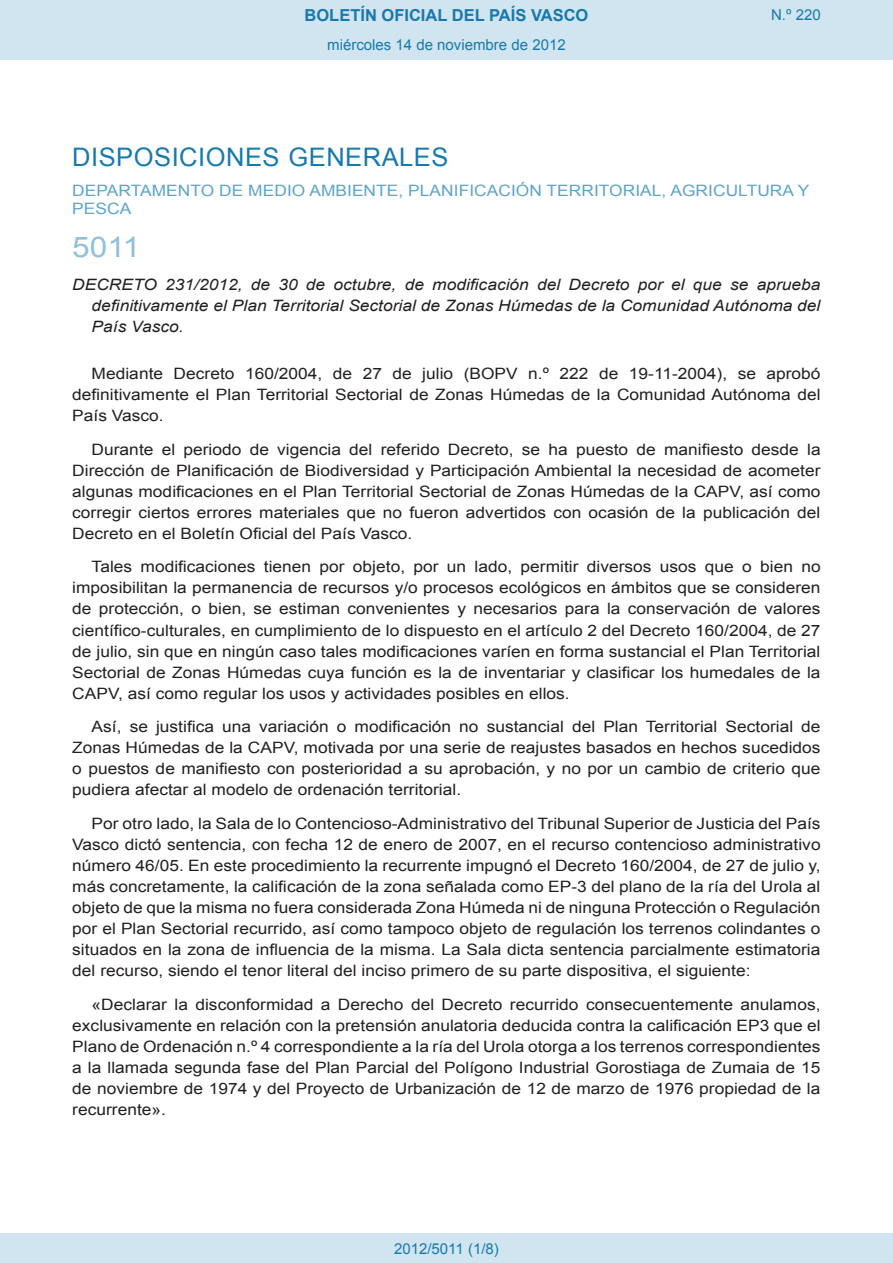
<style>
.page{position:relative;width:893px;height:1263px;background:#fff}
.page>*{position:absolute;margin:0;border:0;box-sizing:border-box;transform-origin:0 0}
.BOPVOrden{font:28.5px "Arial";color:#90c0db;scale:1.11 1}
.BOPVSeccion{font:25.5px "Arial";letter-spacing:.02em;color:#1879ad}
.t1{font:700 16.5px "Arial";color:#1879ad}
.BOPVDetalle{font:15.6px/21px "Arial";color:#231f20;text-align:justify;scale:1.11 1}
.BOPVTitulo{font:italic 15.6px/21px "Arial";color:#231f20;text-align:justify;scale:1.11 1}
.BOPVOrganismo{font:15.6px/17.4px "Arial";letter-spacing:.005em;color:#5ea4ca;scale:1.11 1}
.Paginacion_Centro{font:15px "Arial";color:#1879ad}
</style>
<div class="page">
<div style="left:0;top:0;width:893px;height:60px;background:#d0e5f0"></div>
<div style="left:0;top:1233px;width:893px;height:30px;background:#d0e5f0"></div>
<p class="t1" style="left:305px;top:4px;width:285px">BOLETÍN OFICIAL DEL PAÍS VASCO</p>
<p class="Paginacion_Centro" style="left:327px;top:35px;width:240px">miércoles 14 de noviembre de 2012</p>
<p class="Paginacion_Centro" style="left:771px;top:5px;width:51px">N.º 220</p>
<p class="BOPVSeccion" style="left:72px;top:141px;width:378px">DISPOSICIONES GENERALES</p>
<p class="BOPVOrganismo" style="left:72px;top:182px;width:665px">DEPARTAMENTO DE MEDIO AMBIENTE, PLANIFICACIÓN TERRITORIAL, AGRICULTURA Y<br>PESCA</p>
<p class="BOPVOrden" style="left:72px;top:228px;width:63px">5011</p>
<p class="BOPVTitulo" style="left:92px;top:275px;width:658px;text-indent:-19px">DECRETO 231/2012, de 30 de octubre, de modificación del Decreto por el que se aprueba definitivamente el Plan Territorial Sectorial de Zonas Húmedas de la Comunidad Autónoma del País Vasco.</p>
<p class="BOPVDetalle" style="left:72px;top:363px;width:676px;text-indent:19px">Mediante Decreto 160/2004, de 27 de julio (BOPV n.º 222 de 19-11-2004), se aprobó definitivamente el Plan Territorial Sectorial de Zonas Húmedas de la Comunidad Autónoma del País Vasco.</p>
<p class="BOPVDetalle" style="left:72px;top:439px;width:676px;text-indent:19px">Durante el periodo de vigencia del referido Decreto, se ha puesto de manifiesto desde la Dirección de Planificación de Biodiversidad y Participación Ambiental la necesidad de acometer algunas modificaciones en el Plan Territorial Sectorial de Zonas Húmedas de la CAPV, así como corregir ciertos errores materiales que no fueron advertidos con ocasión de la publicación del Decreto en el Boletín Oficial del País Vasco.</p>
<p class="BOPVDetalle" style="left:72px;top:557px;width:676px;text-indent:19px">Tales modificaciones tienen por objeto, por un lado, permitir diversos usos que o bien no imposibilitan la permanencia de recursos y/o procesos ecológicos en ámbitos que se consideren de protección, o bien, se estiman convenientes y necesarios para la conservación de valores científico-culturales, en cumplimiento de lo dispuesto en el artículo 2 del Decreto 160/2004, de 27 de julio, sin que en ningún caso tales modificaciones varíen en forma sustancial el Plan Territorial Sectorial de Zonas Húmedas cuya función es la de inventariar y clasificar los humedales de la CAPV, así como regular los usos y actividades posibles en ellos.</p>
<p class="BOPVDetalle" style="left:72px;top:716px;width:676px;text-indent:19px">Así, se justifica una variación o modificación no sustancial del Plan Territorial Sectorial de Zonas Húmedas de la CAPV, motivada por una serie de reajustes basados en hechos sucedidos o puestos de manifiesto con posterioridad a su aprobación, y no por un cambio de criterio que pudiera afectar al modelo de ordenación territorial.</p>
<p class="BOPVDetalle" style="left:72px;top:813px;width:676px;text-indent:19px">Por otro lado, la Sala de lo Contencioso-Administrativo del Tribunal Superior de Justicia del País Vasco dictó sentencia, con fecha 12 de enero de 2007, en el recurso contencioso administrativo número 46/05. En este procedimiento la recurrente impugnó el Decreto 160/2004, de 27 de julio y, más concretamente, la calificación de la zona señalada como EP-3 del plano de la ría del Urola al objeto de que la misma no fuera considerada Zona Húmeda ni de ninguna Protección o Regulación por el Plan Sectorial recurrido, así como tampoco objeto de regulación los terrenos colindantes o situados en la zona de influencia de la misma. La Sala dicta sentencia parcialmente estimatoria del recurso, siendo el tenor literal del inciso primero de su parte dispositiva, el siguiente:</p>
<p class="BOPVDetalle" style="left:72px;top:994px;width:676px;text-indent:19px">«Declarar la disconformidad a Derecho del Decreto recurrido consecuentemente anulamos, exclusivamente en relación con la pretensión anulatoria deducida contra la calificación EP3 que el Plano de Ordenación n.º 4 correspondiente a la ría del Urola otorga a los terrenos correspondientes a la llamada segunda fase del Plan Parcial del Polígono Industrial Gorostiaga de Zumaia de 15 de noviembre de 1974 y del Proyecto de Urbanización de 12 de marzo de 1976 propiedad de la recurrente».</p>
<p class="Paginacion_Centro" style="left:394px;top:1238px;width:106px">2012/5011 (1/8)</p>
</div>
